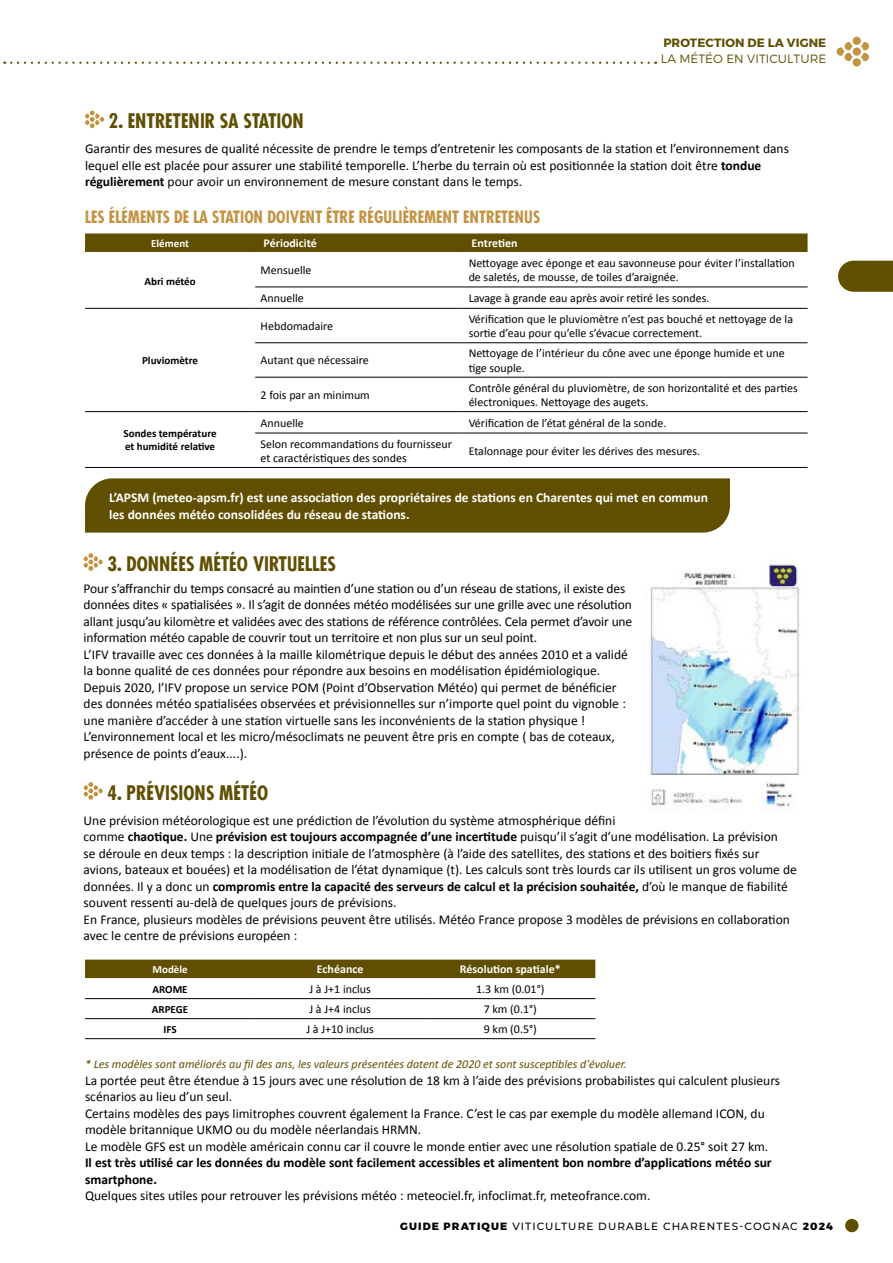
<style>
.page{position:relative;width:893px;height:1263px;background:#fff}
.page>*{position:absolute;margin:0;border:0;box-sizing:border-box;transform-origin:0 0}
.t1{font:700 condensed 19.5px "Futura";color:#604f00}
.t2{font:700 condensed 16.5px "Futura";color:#c49341}
.t3{font:13.5px/16.5px "Calibri";color:#000}
.t4{font:700 13.5px/16.5px "Calibri";color:#fff}
.t5{font:700 13.5px/16.5px "Calibri";color:#000}
.t6{font:12px/14.4px "Calibri";color:#000}
.t7{font:italic 12px "Calibri";color:#604f00}
.t8{font:700 12px "Calibri";color:#fff}
.t9{font:300 12px "Montserrat";letter-spacing:.01em;color:#604f00}
.t10{font:700 12px "Montserrat";letter-spacing:.01em;color:#604f00}
.t11{font:700 10.95px/13.2px "Calibri";color:#000}
.t12{font:700 10.95px "Calibri";color:#fff}
.t13{font:500 10.5px "Montserrat";letter-spacing:.1em;color:#000}
.s1{font-weight:700}
.s2{font-weight:800}
</style>
<div class="page">
<div style="left:852px;top:36px;width:9px;height:9px;background:#c49341;border-radius:4px"></div>
<svg style="left:837px;top:42px;width:32px;height:25px"></svg>
<div style="left:845px;top:1219px;width:13px;height:13px;background:#604f00;border-radius:50%"></div>
<svg style="left:838px;top:261px;width:55px;height:31px;background:#6a5a11"></svg>
<svg style="left:11px;top:62px;width:645px;height:2px"></svg>
<svg style="left:85px;top:110px;width:19px;height:19px"></svg>
<svg style="left:84px;top:553px;width:19px;height:18px"></svg>
<svg style="left:84px;top:782px;width:19px;height:18px"></svg>
<img style="left:650px;top:559px;width:150px;height:250px">
<div style="left:85px;top:234px;width:723px;height:18px;background:#604f00"></div>
<hr style="left:255px;top:287px;width:208px;height:1px;background:#000">
<hr style="left:463px;top:287px;width:345px;height:1px;background:#000">
<hr style="left:85px;top:308px;width:170px;height:1px;background:#000">
<hr style="left:255px;top:308px;width:208px;height:1px;background:#000">
<hr style="left:463px;top:308px;width:345px;height:1px;background:#000">
<hr style="left:255px;top:342px;width:208px;height:1px;background:#000">
<hr style="left:463px;top:342px;width:345px;height:1px;background:#000">
<hr style="left:255px;top:377px;width:208px;height:1px;background:#000">
<hr style="left:463px;top:377px;width:345px;height:1px;background:#000">
<hr style="left:85px;top:411px;width:170px;height:1px;background:#000">
<hr style="left:255px;top:411px;width:208px;height:1px;background:#000">
<hr style="left:463px;top:411px;width:345px;height:1px;background:#000">
<hr style="left:255px;top:433px;width:208px;height:1px;background:#000">
<hr style="left:463px;top:433px;width:345px;height:1px;background:#000">
<hr style="left:85px;top:467px;width:170px;height:1px;background:#000">
<hr style="left:255px;top:467px;width:208px;height:1px;background:#000">
<hr style="left:463px;top:467px;width:345px;height:1px;background:#000">
<div style="left:85px;top:960px;width:510px;height:18px;background:#604f00"></div>
<hr style="left:85px;top:998px;width:170px;height:1px;background:#000">
<hr style="left:255px;top:998px;width:170px;height:1px;background:#000">
<hr style="left:425px;top:998px;width:170px;height:1px;background:#000">
<hr style="left:85px;top:1018px;width:170px;height:1px;background:#000">
<hr style="left:255px;top:1018px;width:170px;height:1px;background:#000">
<hr style="left:425px;top:1018px;width:170px;height:1px;background:#000">
<hr style="left:85px;top:1038px;width:170px;height:1px;background:#000">
<hr style="left:255px;top:1038px;width:170px;height:1px;background:#000">
<hr style="left:425px;top:1038px;width:170px;height:1px;background:#000">
<div style="left:85px;top:478px;width:645px;height:55px;background:#604f00"></div>
<p class="t10" style="left:663px;top:35px;width:164px">PROTECTION DE LA VIGNE</p>
<p class="t9" style="left:661px;top:52px;width:167px">LA MÉTÉO EN VITICULTURE</p>
<h1 class="t1" style="left:109px;top:108px;width:197px">2. ENTRETENIR SA STATION</h1>
<p class="t3" style="left:85px;top:140px;width:705px">Garantir des mesures de qualité nécessite de prendre le temps d’entretenir les composants de la station et l’environnement dans lequel elle est placée pour assurer une stabilité temporelle. L’herbe du terrain où est positionnée la station doit être <span class="s1">tondue régulièrement</span> pour avoir un environnement de mesure constant dans le temps.</p>
<p class="t2" style="left:85px;top:206px;width:457px">LES ÉLÉMENTS DE LA STATION DOIVENT ÊTRE RÉGULIÈREMENT ENTRETENUS</p>
<p class="t12" style="left:151px;top:235px;width:39px">Elément</p>
<p class="t8" style="left:264px;top:235px;width:55px">Périodicité</p>
<p class="t8" style="left:472px;top:235px;width:47px">Entretien</p>
<p class="t11" style="left:144px;top:274px;width:53px">Abri météo</p>
<p class="t6" style="left:261px;top:262px;width:52px">Mensuelle</p>
<p class="t6" style="left:469px;top:255px;width:328px">Nettoyage avec éponge et eau savonneuse pour éviter l’installation de saletés, de mousse, de toiles d’araignée.</p>
<p class="t6" style="left:261px;top:290px;width:45px">Annuelle</p>
<p class="t6" style="left:469px;top:290px;width:242px">Lavage à grande eau après avoir retiré les sondes.</p>
<p class="t11" style="left:142px;top:353px;width:57px">Pluviomètre</p>
<p class="t11" style="left:124px;top:426px;width:95px">Sondes température et humidité relative</p>
<p class="t6" style="left:261px;top:318px;width:74px">Hebdomadaire</p>
<p class="t6" style="left:469px;top:311px;width:326px">Vérification que le pluviomètre n’est pas bouché et nettoyage de la sortie d’eau pour qu’elle s’évacue correctement.</p>
<p class="t6" style="left:261px;top:353px;width:110px">Autant que nécessaire</p>
<p class="t6" style="left:469px;top:345px;width:318px">Nettoyage de l’intérieur du cône avec une éponge humide et une tige souple.</p>
<p class="t6" style="left:261px;top:387px;width:111px">2 fois par an minimum</p>
<p class="t6" style="left:469px;top:380px;width:331px">Contrôle général du pluviomètre, de son horizontalité et des parties électroniques. Nettoyage des augets.</p>
<p class="t6" style="left:261px;top:415px;width:45px">Annuelle</p>
<p class="t6" style="left:469px;top:415px;width:199px">Vérification de l’état général de la sonde.</p>
<p class="t6" style="left:261px;top:436px;width:193px">Selon recommandations du fournisseur et caractéristiques des sondes</p>
<p class="t6" style="left:469px;top:443px;width:233px">Etalonnage pour éviter les dérives des mesures.</p>
<p class="t4" style="left:109px;top:489px;width:600px">L’APSM (meteo-apsm.fr) est une association des propriétaires de stations en Charentes qui met en commun les données météo consolidées du réseau de stations.</p>
<h1 class="t1" style="left:108px;top:551px;width:230px">3. DONNÉES MÉTÉO VIRTUELLES</h1>
<p class="t3" style="left:84px;top:579px;width:550px">Pour s’affranchir du temps consacré au maintien d’une station ou d’un réseau de stations, il existe des données dites « spatialisées ». Il s’agit de données météo modélisées sur une grille avec une résolution allant jusqu’au kilomètre et validées avec des stations de référence contrôlées. Cela permet d’avoir une information météo capable de couvrir tout un territoire et non plus sur un seul point.<br>L’IFV travaille avec ces données à la maille kilométrique depuis le début des années 2010 et a validé la bonne qualité de ces données pour répondre aux besoins en modélisation épidémiologique.<br>Depuis 2020, l’IFV propose un service POM (Point d’Observation Météo) qui permet de bénéficier des données météo spatialisées observées et prévisionnelles sur n’importe quel point du vignoble : une manière d’accéder à une station virtuelle sans les inconvénients de la station physique !<br>L’environnement local et les micro/mésoclimats ne peuvent être pris en compte ( bas de coteaux, présence de points d’eaux....).</p>
<h1 class="t1" style="left:108px;top:780px;width:162px">4. PRÉVISIONS MÉTÉO</h1>
<p class="t3" style="left:84px;top:811px;width:715px">Une prévision météorologique est une prédiction de l’évolution du système atmosphérique défini<br>comme <span class="s1">chaotique.</span> Une <span class="s1">prévision est toujours accompagnée d’une incertitude</span> puisqu’il s’agit d’une modélisation. La prévision<br>se déroule en deux temps : la description initiale de l’atmosphère (à l’aide des satellites, des stations et des boitiers fixés sur avions, bateaux et bouées) et la modélisation de l’état dynamique (t). Les calculs sont très lourds car ils utilisent un gros volume de données. Il y a donc un <span class="s1">compromis entre la capacité des serveurs de calcul et la précision souhaitée,</span> d’où le manque de fiabilité souvent ressenti au-delà de quelques jours de prévisions.<br>En France, plusieurs modèles de prévisions peuvent être utilisés. Météo France propose 3 modèles de prévisions en collaboration avec le centre de prévisions européen :</p>
<p class="t12" style="left:152px;top:961px;width:37px">Modèle</p>
<p class="t8" style="left:317px;top:961px;width:48px">Echéance</p>
<p class="t8" style="left:460px;top:961px;width:102px">Résolution spatiale*</p>
<p class="t11" style="left:152px;top:982px;width:37px">AROME</p>
<p class="t6" style="left:309px;top:981px;width:63px">J à J+1 inclus</p>
<p class="t6" style="left:476px;top:981px;width:70px">1.3 km (0.01°)</p>
<p class="t11" style="left:152px;top:1002px;width:38px">ARPEGE</p>
<p class="t6" style="left:309px;top:1001px;width:63px">J à J+4 inclus</p>
<p class="t6" style="left:484px;top:1001px;width:55px">7 km (0.1°)</p>
<p class="t11" style="left:164px;top:1022px;width:15px">IFS</p>
<p class="t6" style="left:306px;top:1021px;width:69px">J à J+10 inclus</p>
<p class="t6" style="left:484px;top:1021px;width:55px">9 km (0.5°)</p>
<p class="t7" style="left:85px;top:1056px;width:543px">* Les modèles sont améliorés au fil des ans, les valeurs présentées datent de 2020 et sont susceptibles d'évoluer.</p>
<p class="t3" style="left:85px;top:1071px;width:697px">La portée peut être étendue à 15 jours avec une résolution de 18 km à l’aide des prévisions probabilistes qui calculent plusieurs scénarios au lieu d’un seul.<br>Certains modèles des pays limitrophes couvrent également la France. C’est le cas par exemple du modèle allemand ICON, du modèle britannique UKMO ou du modèle néerlandais HRMN.<br>Le modèle GFS est un modèle américain connu car il couvre le monde entier avec une résolution spatiale de 0.25° soit 27 km.</p>
<p class="t5" style="left:85px;top:1154px;width:688px">Il est très utilisé car les données du modèle sont facilement accessibles et alimentent bon nombre d’applications météo sur smartphone.</p>
<p class="t3" style="left:85px;top:1187px;width:567px">Quelques sites utiles pour retrouver les prévisions météo : meteociel.fr, infoclimat.fr, meteofrance.com.</p>
<p class="t13" style="left:400px;top:1219px;width:434px"><span class="s2">GUIDE PRATIQUE</span> VITICULTURE DURABLE CHARENTES-COGNAC <span class="s2">2024</span></p>
</div>
